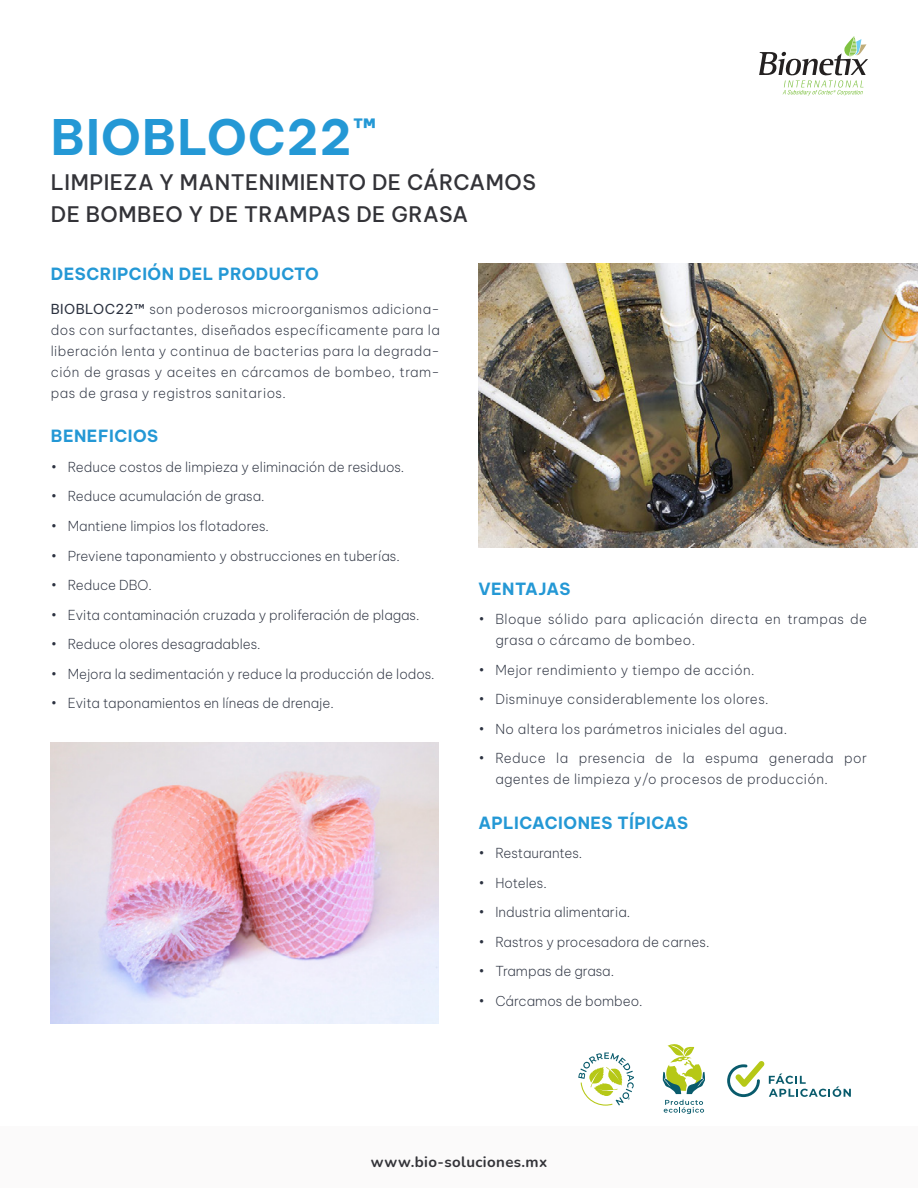
<style>
.page{position:relative;width:918px;height:1188px;background:#fff}
.page>*{position:absolute;margin:0;border:0;box-sizing:border-box;transform-origin:0 0}
.Título_principal{font:700 48px "Be Vietnam Pro";letter-spacing:.025em;color:#2498d5}
.Subtítulo{font:500 21px/31.5px "Be Vietnam Pro";letter-spacing:.025em;color:#333338}
.Texto{font:700 16.5px "Be Vietnam Pro";letter-spacing:.03em;color:#2498d5}
.t1{font:700 15px "Nunito";letter-spacing:.025em;color:#333338}
.Texto-2{font:200 13.5px/21px "Be Vietnam Pro";color:#2c3240;text-align:justify}
.Texto-3{font:200 13.5px/21px "Be Vietnam Pro";letter-spacing:.03em;color:#2c3240}
.s1{font-weight:400}
</style>
<div class="page">
<div style="left:0;top:1126px;width:918px;height:62px;background:#fbfafa"></div>
<svg style="left:759px;top:36px;width:109px;height:59px"></svg>
<img style="left:478px;top:264px;width:440px;height:284px">
<img style="left:51px;top:743px;width:388px;height:281px">
<svg style="left:578px;top:1052px;width:56px;height:54px"></svg>
<svg style="left:664px;top:1100px;width:40px;height:14px"></svg>
<svg style="left:663px;top:1044px;width:42px;height:50px"></svg>
<svg style="left:727px;top:1061px;width:124px;height:36px"></svg>
<p class="Título_principal" style="left:51px;top:96px;width:328px">BIOBLOC22<sup>™</sup></p>
<p class="Subtítulo" style="left:51px;top:165px;width:487px">LIMPIEZA Y MANTENIMIENTO DE CÁRCAMOS<br>DE BOMBEO Y DE TRAMPAS DE GRASA</p>
<h3 class="Texto" style="left:51px;top:260px;width:269px">DESCRIPCIÓN DEL PRODUCTO</h3>
<p class="Texto-2" style="left:51px;top:297px;width:391px"><span class="s1">BIOBLOC22™</span> son poderosos microorganismos adiciona&shy;dos con surfactantes, diseñados específicamente para la liberación lenta y continua de bacterias para la degrada&shy;ción de grasas y aceites en cárcamos de bombeo, tram&shy;pas de grasa y registros sanitarios.</p>
<p class="Texto" style="left:51px;top:422px;width:109px">BENEFICIOS</p>
<p class="Texto-2" style="left:51px;top:455px;width:355px">• Reduce costos de limpieza y eliminación de residuos.</p>
<p class="Texto-2" style="left:51px;top:485px;width:215px">• Reduce acumulación de grasa.</p>
<p class="Texto-2" style="left:51px;top:514px;width:220px">• Mantiene limpios los flotadores.</p>
<p class="Texto-2" style="left:51px;top:544px;width:351px">• Previene taponamiento y obstrucciones en tuberías.</p>
<p class="Texto-2" style="left:51px;top:573px;width:103px">• Reduce DBO.</p>
<p class="Texto-2" style="left:51px;top:603px;width:370px">• Evita contaminación cruzada y proliferación de plagas.</p>
<p class="Texto-2" style="left:51px;top:632px;width:211px">• Reduce olores desagradables.</p>
<p class="Texto-2" style="left:51px;top:662px;width:385px">• Mejora la sedimentación y reduce la producción de lodos.</p>
<p class="Texto-2" style="left:51px;top:691px;width:285px">• Evita taponamientos en líneas de drenaje.</p>
<p class="Texto" style="left:478px;top:575px;width:94px">VENTAJAS</p>
<p class="Texto-3" style="left:495px;top:608px;width:373px;text-indent:-17px">• Bloque sólido para aplicación directa en trampas de grasa o cárcamo de bombeo.</p>
<p class="Texto-3" style="left:478px;top:658px;width:278px">• Mejor rendimiento y tiempo de acción.</p>
<p class="Texto-3" style="left:478px;top:688px;width:292px">• Disminuye considerablemente los olores.</p>
<p class="Texto-3" style="left:478px;top:717px;width:310px">• No altera los parámetros iniciales del agua.</p>
<p class="Texto-3" style="left:495px;top:747px;width:373px;text-indent:-17px">• Reduce la presencia de la espuma generada por agentes de limpieza y/o procesos de producción.</p>
<p class="Texto" style="left:478px;top:809px;width:211px">APLICACIONES TÍPICAS</p>
<p class="Texto-2" style="left:478px;top:842px;width:105px">• Restaurantes.</p>
<p class="Texto-2" style="left:478px;top:871px;width:70px">• Hoteles.</p>
<p class="Texto-2" style="left:478px;top:901px;width:154px">• Industria alimentaria.</p>
<p class="Texto-2" style="left:478px;top:930px;width:233px">• Rastros y procesadora de carnes.</p>
<p class="Texto-2" style="left:478px;top:960px;width:137px">• Trampas de grasa.</p>
<p class="Texto-2" style="left:478px;top:989px;width:166px">• Cárcamos de bombeo.</p>
<p class="t1" style="left:371px;top:1152px;width:178px">www.bio-soluciones.mx</p>
</div>
